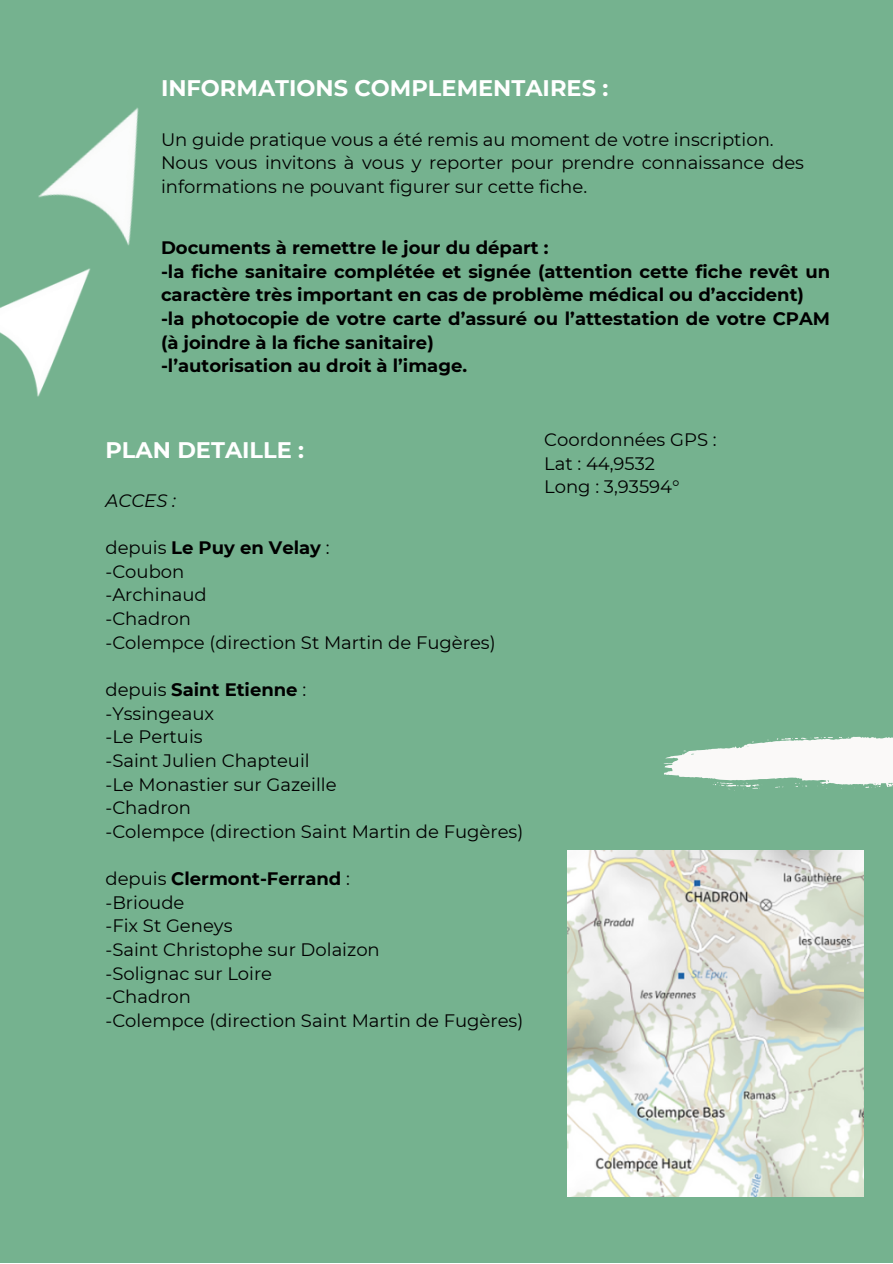
<style>
.page{position:relative;width:893px;height:1264px;background:#fff}
.page>*{position:absolute;margin:0;border:0;box-sizing:border-box;transform-origin:0 0}
.t1{font:700 22.5px "Montserrat";color:#fff}
.t2{font:18px/23.7px "Montserrat";color:#000}
.t3{font:700 18px/23.7px "Montserrat";color:#000}
.t4{font:italic 18px "Montserrat";color:#000}
.s1{font-weight:400}
</style>
<div class="page">
<div style="left:0;top:0;width:892px;height:1262px;background:#75b28f"></div>
<img style="left:38px;top:107px;width:101px;height:163px">
<img style="left:0;top:264px;width:90px;height:133px">
<svg style="left:663px;top:736px;width:229px;height:54px"></svg>
<img style="left:567px;top:850px;width:296px;height:346px">
<p class="t1" style="left:161px;top:74px;width:449px">INFORMATIONS COMPLEMENTAIRES :</p>
<p class="t2" style="left:161px;top:127px;width:614px">Un guide pratique vous a été remis au moment de votre inscription.</p>
<p class="t2" style="left:161px;top:151px;width:644px">Nous vous invitons à vous y reporter pour prendre connaissance des informations ne pouvant figurer sur cette fiche.</p>
<p class="t3" style="left:161px;top:236px;width:670px">Documents à remettre le jour du départ :<br>-la fiche sanitaire complétée et signée (attention cette fiche revêt un caractère très important en cas de problème médical ou d’accident) -la photocopie de votre carte d’assuré ou l’attestation de votre CPAM (à joindre à la fiche sanitaire)<br>-l’autorisation au droit à l’image.</p>
<p class="t1" style="left:105px;top:436px;width:200px">PLAN DETAILLE :</p>
<h1 class="t4" style="left:105px;top:489px;width:72px">ACCES :</h1>
<p class="t3" style="left:105px;top:536px;width:225px"><span class="s1">depuis</span> Le Puy en Velay <span class="s1">:</span></p>
<p class="t2" style="left:105px;top:559px;width:80px">-Coubon</p>
<h3 class="t2" style="left:105px;top:583px;width:103px">-Archinaud</h3>
<p class="t2" style="left:105px;top:606px;width:87px">-Chadron</p>
<p class="t2" style="left:105px;top:630px;width:391px">-Colempce (direction St Martin de Fugères)</p>
<p class="t3" style="left:105px;top:677px;width:202px"><span class="s1">depuis</span> Saint Etienne <span class="s1">:</span></p>
<p class="t2" style="left:105px;top:701px;width:110px">-Yssingeaux</p>
<h1 class="t2" style="left:105px;top:725px;width:99px">-Le Pertuis</h1>
<h2 class="t2" style="left:105px;top:748px;width:206px">-Saint Julien Chapteuil</h2>
<p class="t2" style="left:105px;top:772px;width:232px">-Le Monastier sur Gazeille</p>
<p class="t2" style="left:105px;top:795px;width:87px">-Chadron</p>
<p class="t2" style="left:105px;top:819px;width:419px">-Colempce (direction Saint Martin de Fugères)</p>
<p class="t3" style="left:105px;top:866px;width:246px"><span class="s1">depuis</span> Clermont-Ferrand <span class="s1">:</span></p>
<p class="t2" style="left:105px;top:890px;width:80px">-Brioude</p>
<p class="t2" style="left:105px;top:914px;width:128px">-Fix St Geneys</p>
<p class="t2" style="left:105px;top:937px;width:276px">-Saint Christophe sur Dolaizon</p>
<p class="t2" style="left:105px;top:961px;width:168px">-Solignac sur Loire</p>
<p class="t2" style="left:105px;top:984px;width:87px">-Chadron</p>
<p class="t2" style="left:105px;top:1008px;width:419px">-Colempce (direction Saint Martin de Fugères)</p>
<p class="t2" style="left:544px;top:427px;width:174px">Coordonnées GPS :</p>
<p class="t2" style="left:544px;top:451px;width:112px">Lat : 44,9532</p>
<p class="t2" style="left:544px;top:475px;width:137px">Long : 3,93594°</p>
</div>
